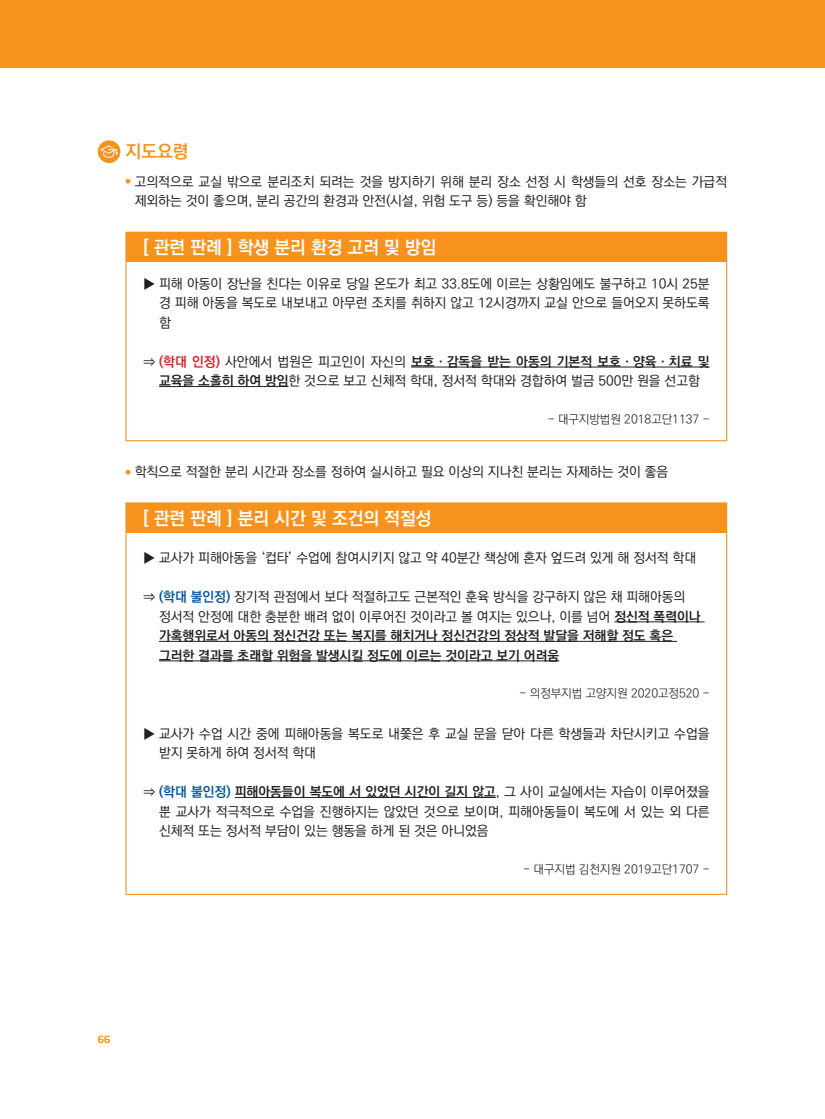
<style>
.page{position:relative;width:825px;height:1119px;background:#fff}
.page>*{position:absolute;margin:0;border:0;box-sizing:border-box;transform-origin:0 0}
.t1{font:18px "Ko Pub World Dotum PB";color:#fff}
.t2{font:18px "Ko Pub World Dotum PB";color:#f7931d}
.타이틀_들여쓰기{font:13.5px/19.5px "Ko Pub World Dotum PM";color:#231f20}
.t3{font:13.5px/19.5px "Ko Pub World Dotum PB";color:#231f20}
.t4{font:12px "Ko Pub World Dotum PL";color:#231f20}
.t5{font:10.5px "KOFIH Dr LEEJWOTF B";color:#f7931d}
.s1{font-family:"Ko Pub World Dotum PB";color:#d1232a}
.s2{font-family:"Ko Pub World Dotum PB"}
.s3{font-family:"Ko Pub World Dotum PM"}
.s4{color:#0155a2}
.s5{font-family:"Ko Pub World Dotum PB";color:#0155a2}
</style>
<div class="page">
<div style="left:0;top:0;width:825px;height:67px;background:#f7931d"></div>
<div style="left:98px;top:140px;width:22px;height:23px;background:#f7931d;border-radius:50%"></div>
<svg style="left:100px;top:145px;width:18px;height:13px"></svg>
<div style="left:126px;top:232px;width:601px;height:30px;background:#f7931d"></div>
<hr style="left:125px;top:232px;width:602px;height:1px;background:#f7931d">
<hr style="left:125px;top:233px;width:2px;height:29px;background:#f7931d">
<hr style="left:125px;top:262px;width:2px;height:178px;background:#f7931d">
<hr style="left:726px;top:262px;width:1px;height:178px;background:#f7931d">
<hr style="left:125px;top:440px;width:602px;height:1px;background:#f7931d">
<hr style="left:411px;top:366px;width:299px;height:1px;background:#231f20">
<hr style="left:159px;top:386px;width:130px;height:1px;background:#231f20">
<div style="left:126px;top:503px;width:601px;height:29px;background:#f7931d"></div>
<hr style="left:125px;top:502px;width:602px;height:1px;background:#f7931d">
<hr style="left:125px;top:503px;width:2px;height:29px;background:#f7931d">
<hr style="left:125px;top:532px;width:2px;height:361px;background:#f7931d">
<hr style="left:726px;top:532px;width:1px;height:361px;background:#f7931d">
<hr style="left:125px;top:893px;width:602px;height:1px;background:#f7931d">
<hr style="left:614px;top:621px;width:90px;height:1px;background:#231f20">
<hr style="left:159px;top:641px;width:518px;height:1px;background:#231f20">
<hr style="left:159px;top:660px;width:400px;height:1px;background:#231f20">
<hr style="left:235px;top:797px;width:261px;height:1px;background:#231f20">
<p class="t2" style="left:126px;top:138px;width:64px">지도요령</p>
<p class="타이틀_들여쓰기" style="left:135px;top:172px;width:594px;text-indent:-9px"><sup>●</sup> 고의적으로 교실 밖으로 분리조치 되려는 것을 방지하기 위해 분리 장소 선정 시 학생들의 선호 장소는 가급적 제외하는 것이 좋으며, 분리 공간의 환경과 안전(시설, 위험 도구 등) 등을 확인해야 함</p>
<p class="t1" style="left:143px;top:234px;width:295px">[ 관련 판례 ] 학생 분리 환경 고려 및 방임</p>
<p class="타이틀_들여쓰기" style="left:159px;top:274px;width:552px;text-align:justify;text-indent:-16px">▶ 피해 아동이 장난을 친다는 이유로 당일 온도가 최고 33.8도에 이르는 상황임에도 불구하고 10시 25분 경 피해 아동을 복도로 내보내고 아무런 조치를 취하지 않고 12시경까지 교실 안으로 들어오지 못하도록 함</p>
<p class="타이틀_들여쓰기" style="left:143px;top:352px;width:568px;text-align:center">⇒ <span class="s1">(학대 인정)</span> 사안에서 법원은 피고인이 자신의 <span class="s2">보호‧감독을 받는 아동의 기본적 보호‧양육‧치료 및 교육을 소홀히 하여 방임</span>한 것으로 보고 신체적 학대, 정서적 학대와 경합하여 벌금 500만 원을 선고함</p>
<p class="t4" style="left:548px;top:411px;width:163px">- 대구지방법원 2018고단1137 -</p>
<p class="타이틀_들여쓰기" style="left:125px;top:462px;width:544px"><sup>●</sup> 학칙으로 적절한 분리 시간과 장소를 정하여 실시하고 필요 이상의 지나친 분리는 자제하는 것이 좋음</p>
<p class="t1" style="left:143px;top:505px;width:290px">[ 관련 판례 ] 분리 시간 및 조건의 적절성</p>
<p class="타이틀_들여쓰기" style="left:143px;top:548px;width:555px">▶ 교사가 피해아동을 ‘컵타’ 수업에 참여시키지 않고 약 40분간 책상에 혼자 엎드려 있게 해 정서적 학대</p>
<p class="t3" style="left:159px;top:587px;width:543px;text-indent:-16px"><span class="s3">⇒</span> <span class="s4">(학대 불인정)</span> <span class="s3">장기적 관점에서 보다 적절하고도 근본적인 훈육 방식을 강구하지 않은 채 피해아동의 정서적 안정에 대한 충분한 배려 없이 이루어진 것이라고 볼 여지는 있으나, 이를 넘어</span> 정신적 폭력이나 가혹행위로서 아동의 정신건강 또는 복지를 해치거나 정신건강의 정상적 발달을 저해할 정도 혹은 그러한 결과를 초래할 위험을 발생시킬 정도에 이르는 것이라고 보기 어려움</p>
<p class="t4" style="left:520px;top:685px;width:191px">- 의정부지법 고양지원 2020고정520 -</p>
<p class="타이틀_들여쓰기" style="left:159px;top:724px;width:552px;text-indent:-16px">▶ 교사가 수업 시간 중에 피해아동을 복도로 내쫓은 후 교실 문을 닫아 다른 학생들과 차단시키고 수업을 받지 못하게 하여 정서적 학대</p>
<p class="타이틀_들여쓰기" style="left:159px;top:782px;width:552px;text-align:justify;text-indent:-16px">⇒ <span class="s5">(학대 불인정)</span> <span class="s2">피해아동들이 복도에 서 있었던 시간이 길지 않고</span>, 그 사이 교실에서는 자습이 이루어졌을 뿐 교사가 적극적으로 수업을 진행하지는 않았던 것으로 보이며, 피해아동들이 복도에 서 있는 외 다른 신체적 또는 정서적 부담이 있는 행동을 하게 된 것은 아니었음</p>
<p class="t4" style="left:523px;top:860px;width:188px">- 대구지법 김천지원 2019고단1707 -</p>
<p class="t5" style="left:98px;top:1031px;width:14px">66</p>
</div>
